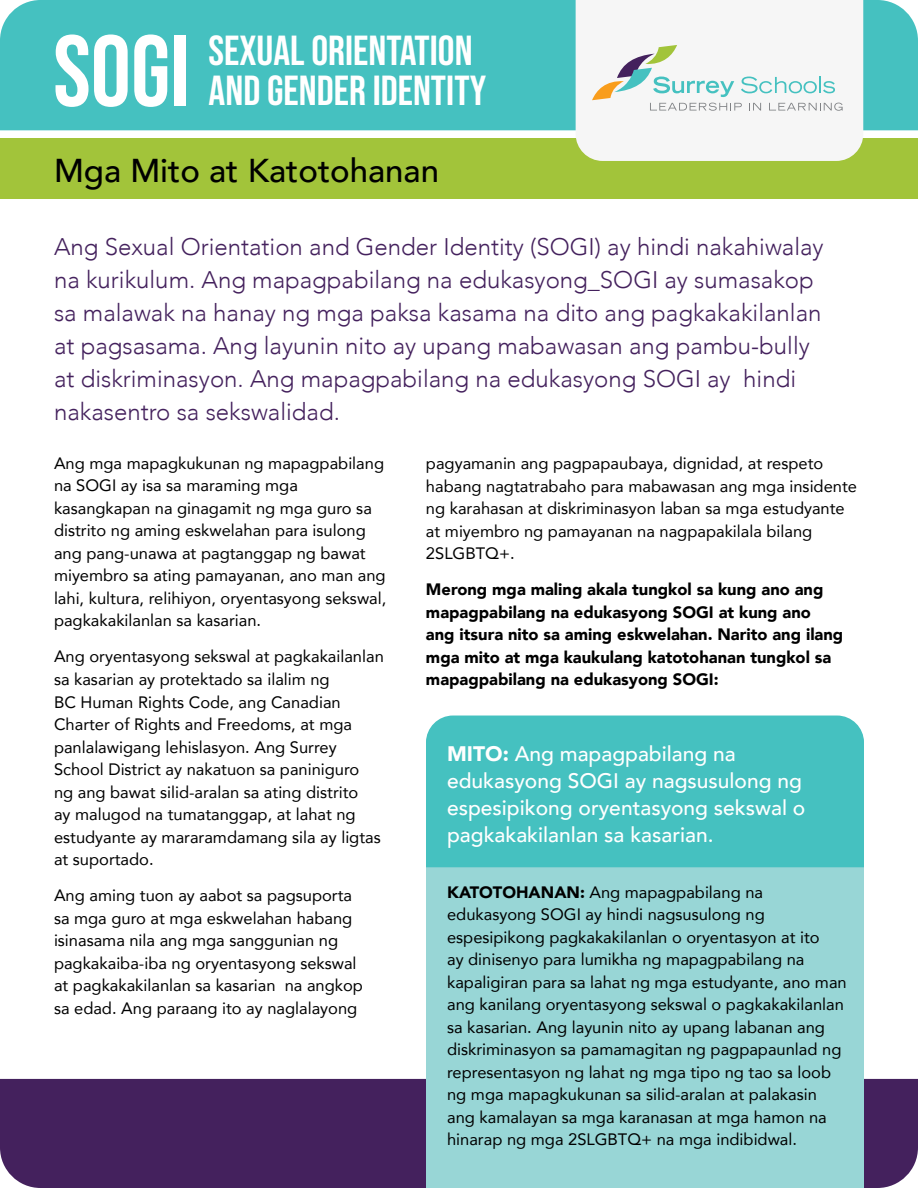
<style>
.page{position:relative;width:918px;height:1188px;background:#fff}
.page>*{position:absolute;margin:0;border:0;box-sizing:border-box;transform-origin:0 0}
.t1{font:100.65px "Bebas Neue";color:#fff}
.t2{font:42px "Bebas Neue";color:#fff}
.t3{font:500 33px "Avenir";color:#000}
.t4{font:300 24px/33px "Avenir";color:#44215d}
.t5{font:500 21px/27px "Avenir";color:#fff}
.t6{font:16.5px/22.5px "Avenir";color:#000}
.t7{font:900 16.5px/22.5px "Avenir";color:#000}
.s1{font-weight:900}
</style>
<div class="page">
<div style="left:0;top:0;width:918px;height:130px;background:#45c1c0"></div>
<div style="left:0;top:1079px;width:918px;height:109px;background:#44215d"></div>
<div style="left:0;top:138px;width:918px;height:61px;background:#a2c43a"></div>
<div style="left:576px;top:0;width:287px;height:161px;background:#f6f6f6"></div>
<svg style="left:592px;top:45px;width:251px;height:66px"></svg>
<div style="left:426px;top:867px;width:438px;height:321px;background:#98d6d6"></div>
<div style="left:426px;top:716px;width:438px;height:151px;background:#45c1c0"></div>
<h1 class="t1" style="left:53px;top:14px;width:138px">SOGI</h1>
<h2 class="t2" style="left:209px;top:27px;width:266px">SEXUAL ORIENTATION</h2>
<h2 class="t2" style="left:209px;top:67px;width:279px">AND GENDER IDENTITY</h2>
<h3 class="t3" style="left:54px;top:142px;width:387px">Mga Mito at Katotohanan</h3>
<p class="t4" style="left:54px;top:230px;width:771px">Ang Sexual Orientation and Gender Identity (SOGI) ay hindi nakahiwalay na kurikulum. Ang mapagpabilang na edukasyong_SOGI ay sumasakop sa malawak na hanay ng mga paksa kasama na dito ang pagkakakilanlan at pagsasama. Ang layunin nito ay upang mabawasan ang pambu-bully at diskriminasyon. Ang mapagpabilang na edukasyong SOGI ay hindi nakasentro sa sekswalidad.</p>
<p class="t6" style="left:54px;top:451px;width:334px">Ang mga mapagkukunan ng mapagpabilang na SOGI ay isa sa maraming mga kasangkapan na ginagamit ng mga guro sa distrito ng aming eskwelahan para isulong ang pang-unawa at pagtanggap ng bawat miyembro sa ating pamayanan, ano man ang lahi, kultura, relihiyon, oryentasyong sekswal, pagkakakilanlan sa kasarian.</p>
<p class="t6" style="left:54px;top:645px;width:331px">Ang oryentasyong sekswal at pagkakailanlan sa kasarian ay protektado sa ilalim ng<br>BC Human Rights Code, ang Canadian Charter of Rights and Freedoms, at mga panlalawigang lehislasyon. Ang Surrey School District ay nakatuon sa paniniguro<br>ng ang bawat silid-aralan sa ating distrito<br>ay malugod na tumatanggap, at lahat ng estudyante ay mararamdamang sila ay ligtas at suportado.</p>
<p class="t6" style="left:54px;top:884px;width:311px">Ang aming tuon ay aabot sa pagsuporta sa mga guro at mga eskwelahan habang isinasama nila ang mga sanggunian ng pagkakaiba-iba ng oryentasyong sekswal at pagkakakilanlan sa kasarian na angkop sa edad. Ang paraang ito ay naglalayong</p>
<p class="t6" style="left:426px;top:452px;width:433px">pagyamanin ang pagpapaubaya, dignidad, at respeto habang nagtatrabaho para mabawasan ang mga insidente ng karahasan at diskriminasyon laban sa mga estudyante at miyembro ng pamayanan na nagpapakilala bilang 2SLGBTQ+.</p>
<p class="t7" style="left:426px;top:578px;width:419px">Merong mga maling akala tungkol sa kung ano ang mapagpabilang na edukasyong SOGI at kung ano ang itsura nito sa aming eskwelahan. Narito ang ilang mga mito at mga kaukulang katotohanan tungkol sa mapagpabilang na edukasyong SOGI:</p>
<p class="t5" style="left:447px;top:739px;width:360px"><span class="s1">MITO:</span> Ang mapagpabilang na edukasyong SOGI ay nagsusulong ng espesipikong oryentasyong sekswal o pagkakakilanlan sa kasarian.</p>
<p class="t6" style="left:447px;top:880px;width:401px"><span class="s1">KATOTOHANAN:</span> Ang mapagpabilang na edukasyong SOGI ay hindi nagsusulong ng espesipikong pagkakakilanlan o oryentasyon at ito<br>ay dinisenyo para lumikha ng mapagpabilang na kapaligiran para sa lahat ng mga estudyante, ano man ang kanilang oryentasyong sekswal o pagkakakilanlan sa kasarian. Ang layunin nito ay upang labanan ang diskriminasyon sa pamamagitan ng pagpapaunlad ng representasyon ng lahat ng mga tipo ng tao sa loob ng mga mapagkukunan sa silid-aralan at palakasin ang kamalayan sa mga karanasan at mga hamon na hinarap ng mga 2SLGBTQ+ na mga indibidwal.</p>
</div>
